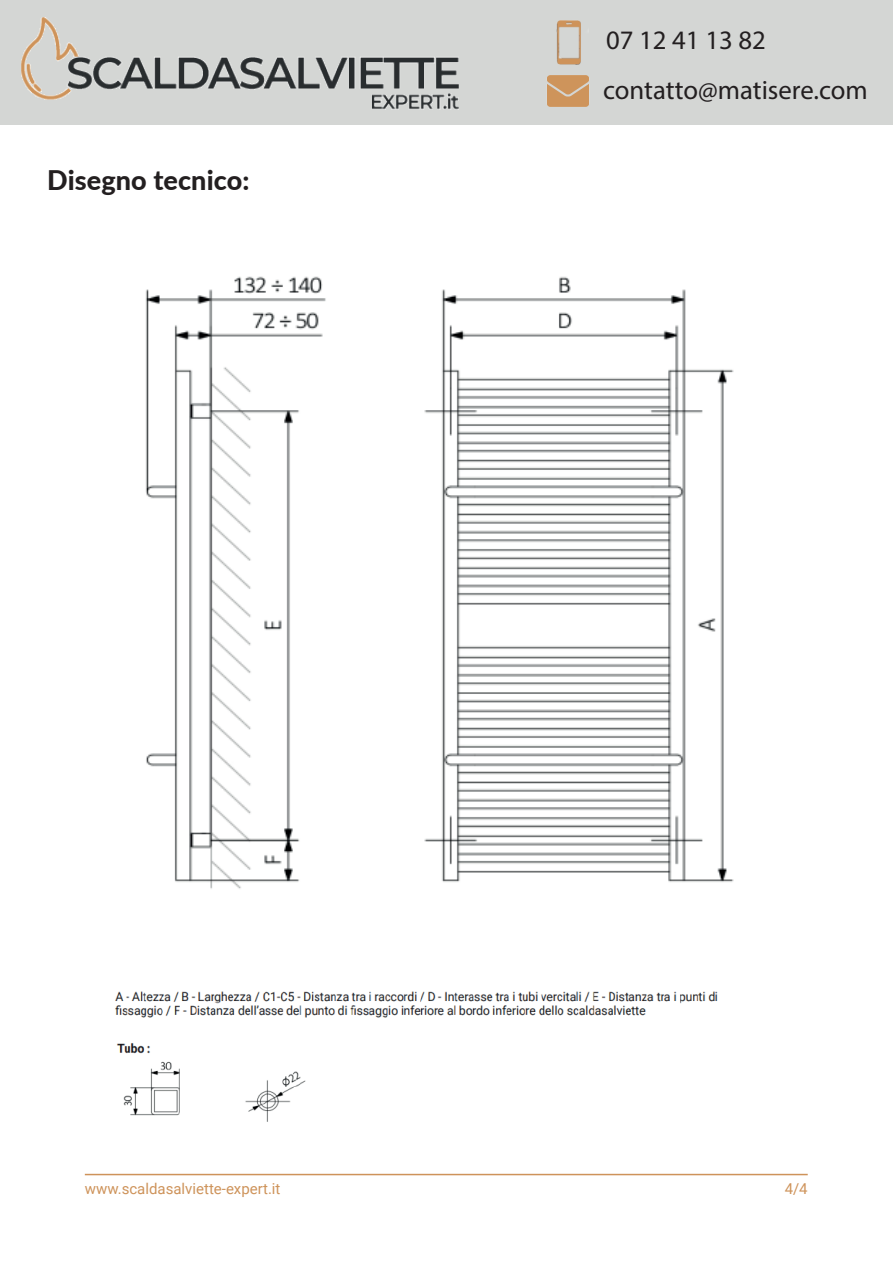
<style>
.page{position:relative;width:893px;height:1263px;background:#fff}
.page>*{position:absolute;margin:0;border:0;box-sizing:border-box;transform-origin:0 0}
.t1{font:800 27px "Lato";letter-spacing:.005em;color:#231f20}
.t2{font:26.7px/49.1px "Myriad Pro";color:#231f20}
.t3{font:15px "Roboto";color:#ce935a}
</style>
<div class="page">
<hr style="left:85px;top:1174px;width:723px;height:1px;background:#ce935a">
<img style="left:145px;top:276px;width:589px;height:613px">
<img style="left:115px;top:991px;width:603px;height:131px">
<div style="left:0;top:0;width:893px;height:124px;background:#d4d6d4"></div>
<img style="left:556px;top:20px;width:25px;height:42px">
<img style="left:547px;top:62px;width:42px;height:45px">
<img style="left:21px;top:17px;width:438px;height:93px">
<h1 class="t1" style="left:47px;top:160px;width:204px">Disegno tecnico:</h1>
<h2 class="t2" style="left:603px;top:16px;width:266px">07 12 41 13 82 contatto@matisere.com</h2>
<p class="t3" style="left:85px;top:1178px;width:197px">www.scaldasalviette-expert.it</p>
<p class="t3" style="left:785px;top:1178px;width:25px">4/4</p>
</div>
